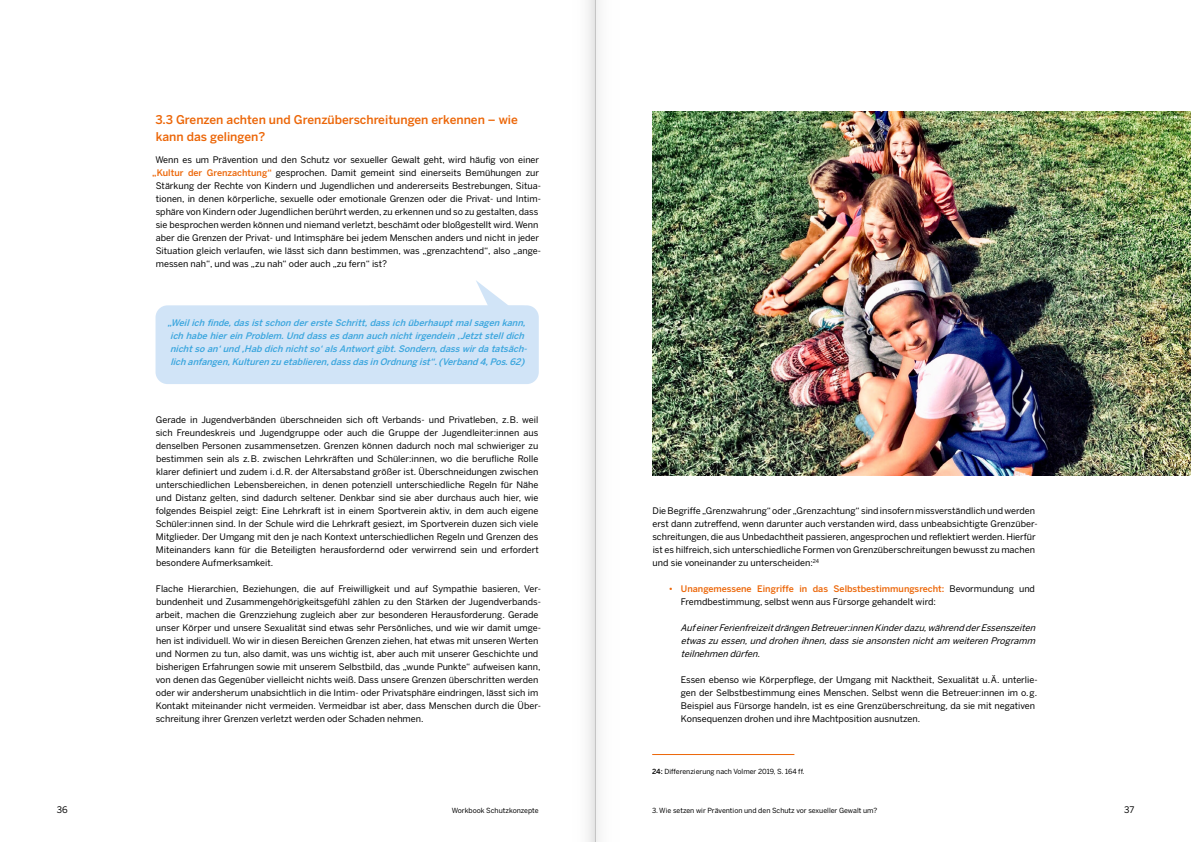
<style>
.page{position:relative;width:1191px;height:842px;background:#fff}
.page>*{position:absolute;margin:0;border:0;box-sizing:border-box;transform-origin:0 0}
.t1{font:500 12px/17px "Benton Sans";color:#ec6608}
.t2{font:9px/13px "Benton Sans";color:#000}
.t3{font:italic 500 9px/13px "Benton Sans";color:#3ba6de;text-align:center}
.t4{font:italic 9px/13px "Benton Sans";color:#000;text-align:justify}
.t5{font:7px "Benton Sans";color:#000}
.s1{font-weight:500;color:#ec6608}
.s2{font-weight:500}
</style>
<div class="page">
<svg style="left:476px;top:280px;width:32px;height:25px"></svg>
<div style="left:155px;top:305px;width:384px;height:79px;background:#d1e4f7;border-radius:12px"></div>
<hr style="left:652px;top:754px;width:142px;height:1px;background:#ec6608">
<img style="left:652px;top:111px;width:539px;height:364px">
<hr style="left:595px;top:0;width:1px;height:842px;background:#ededed">
<h1 class="t1" style="left:155px;top:111px;width:364px">3.3 Grenzen achten und Grenzüberschreitungen erkennen – wie kann das gelingen?</h1>
<p class="t2" style="left:156px;top:153px;width:385px">Wenn es um Prävention und den Schutz vor sexueller Gewalt geht, wird häufig von einer</p>
<p class="t2" style="left:152px;top:166px;width:388px"><span class="s1">„Kultur der Grenzachtung“</span> gesprochen. Damit gemeint sind einerseits Bemühungen zur</p>
<p class="t2" style="left:156px;top:179px;width:387px">Stärkung der Rechte von Kindern und Jugendlichen und andererseits Bestrebungen, Situa-</p>
<p class="t2" style="left:156px;top:192px;width:386px">tionen, in denen körperliche, sexuelle oder emotionale Grenzen oder die Privat- und Intim-</p>
<p class="t2" style="left:156px;top:205px;width:384px">sphäre von Kindern oder Jugendlichen berührt werden, zu erkennen und so zu gestalten, dass</p>
<p class="t2" style="left:156px;top:218px;width:384px">sie besprochen werden können und niemand verletzt, beschämt oder bloßgestellt wird. Wenn</p>
<p class="t2" style="left:156px;top:231px;width:385px">aber die Grenzen der Privat- und Intimsphäre bei jedem Menschen anders und nicht in jeder</p>
<p class="t2" style="left:156px;top:244px;width:387px">Situation gleich verlaufen, wie lässt sich dann bestimmen, was „grenzachtend“, also „ange-</p>
<p class="t2" style="left:156px;top:257px;width:233px">messen nah“, und was „zu nah“ oder auch „zu fern“ ist?</p>
<p class="t3" style="left:167px;top:316px;width:363px">„Weilich finde,dasistschon derersteSchritt,dassich überhauptmalsagen kann, ich habehierein Problem.Und dassesdann auch nichtirgendein ‚Jetztstelldich nichtso an‘und ‚Hab dich nichtso‘alsAntwortgibt.Sondern,dasswirdatatsäch&shy;lich anfangen,Kulturen zu etablieren,dassdasin Ordnung ist“.(Verband 4,Pos.62)</p>
<p class="t2" style="left:156px;top:413px;width:384px;text-align:justify">Gerade in Jugendverbänden überschneiden sich oft Verbands- und Privatleben, z.B. weil sich Freundeskreis und Jugendgruppe oder auch die Gruppe der Jugendleiter:innen aus denselben Personen zusammensetzen. Grenzen können dadurch noch mal schwieriger zu bestimmen sein als z.B. zwischen Lehrkräften und Schüler:innen, wo die berufliche Rolle klarer definiert und zudem i.d.R. der Altersabstand größer ist. Überschneidungen zwischen unterschiedlichen Lebensbereichen, in denen potenziell unterschiedliche Regeln für Nähe und Distanz gelten, sind dadurch seltener. Denkbar sind sie aber durchaus auch hier, wie folgendes Beispiel zeigt: Eine Lehrkraft ist in einem Sportverein aktiv, in dem auch eigene Schüler:innen sind. In der Schule wird die Lehrkraft gesiezt, im Sportverein duzen sich viele Mitglieder. Der Umgang mit den je nach Kontext unterschiedlichen Regeln und Grenzen des Miteinanders kann für die Beteiligten herausfordernd oder verwirrend sein und erfordert besondere Aufmerksamkeit.</p>
<p class="t2" style="left:156px;top:582px;width:387px">Flache Hierarchien, Beziehungen, die auf Freiwilligkeit und auf Sympathie basieren, Ver&shy;bundenheit und Zusammengehörigkeitsgefühl zählen zu den Stärken der Jugendverbands&shy;arbeit, machen die Grenzziehung zugleich aber zur besonderen Herausforderung. Gerade unser Körper und unsere Sexualität sind etwas sehr Persönliches, und wie wir damit umge&shy;hen ist individuell. Wo wir in diesen Bereichen Grenzen ziehen, hat etwas mit unseren Werten und Normen zu tun, also damit, was uns wichtig ist, aber auch mit unserer Geschichte und bisherigen Erfahrungen sowie mit unserem Selbstbild, das „wunde Punkte“ aufweisen kann, von denen das Gegenüber vielleicht nichts weiß. Dass unsere Grenzen überschritten werden oder wir andersherum unabsichtlich in die Intim- oder Privatsphäre eindringen, lässt sich im Kontakt miteinander nicht vermeiden. Vermeidbar ist aber, dass Menschen durch die Über&shy;schreitung ihrer Grenzen verletzt werden oder Schaden nehmen.</p>
<p class="t2" style="left:652px;top:504px;width:387px">Die Begriffe „Grenzwahrung“ oder „Grenzachtung“ sind insofern missverständlich und werden erst dann zutreffend, wenn darunter auch verstanden wird, dass unbeabsichtigte Grenzüber&shy;schreitungen, die aus Unbedachtheit passieren, angesprochen und reflektiert werden. Hierfür ist es hilfreich, sich unterschiedliche Formen von Grenzüberschreitungen bewusst zu machen und sie voneinander zu unterscheiden:<sup>24</sup></p>
<p class="t2" style="left:681px;top:582px;width:355px;text-indent:-12px"><span class="s1">• Unangemessene Eingriffe in das Selbstbestimmungsrecht:</span> Bevormundung und<br>Fremdbestimmung, selbst wenn aus Fürsorge gehandelt wird:</p>
<p class="t4" style="left:680px;top:621px;width:359px">AufeinerFerienfreizeitdrängen Betreuer:innen Kinderdazu,während derEssenszeiten etwaszu essen,und drohen ihnen,dasssieansonsten nichtam weiteren Programm teilnehmen dürfen.</p>
<p class="t2" style="left:681px;top:673px;width:358px">Essen ebenso wie Körperpflege, der Umgang mit Nacktheit, Sexualität u.Ä. unterlie&shy;gen der Selbstbestimmung eines Menschen. Selbst wenn die Betreuer:innen im o.g.<br>Beispiel aus Fürsorge handeln, ist es eine Grenzüberschreitung, da sie mit negativen Konsequenzen drohen und ihre Machtposition ausnutzen.</p>
<p class="t5" style="left:652px;top:767px;width:154px"><span class="s2">24:</span> Differenzierung nach Volmer 2019, S. 164 ff.</p>
<p class="t5" style="left:652px;top:806px;width:227px">3. Wie setzen wir Prävention und den Schutz vor sexueller Gewalt um?</p>
<p class="t2" style="left:57px;top:803px;width:12px">36</p>
<p class="t5" style="left:452px;top:806px;width:88px">Workbook Schutzkonzepte</p>
<p class="t2" style="left:1124px;top:803px;width:12px">37</p>
</div>
